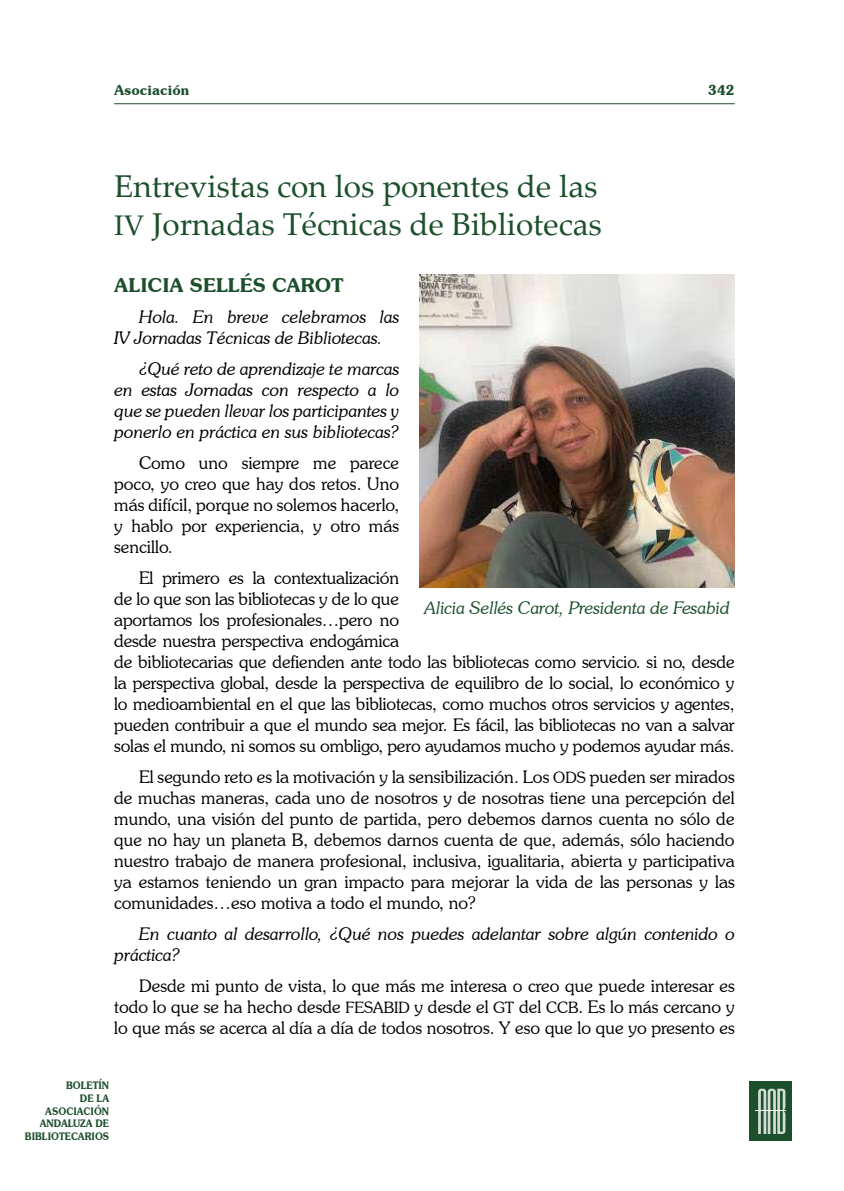
<style>
.page{position:relative;width:844px;height:1191px;background:#fff}
.page>*{position:absolute;margin:0;border:0;box-sizing:border-box;transform-origin:0 0}
.t1{font:31.5px/37.8px "Palatino Linotype";color:#1c4f2b}
.t2{font:600 19.25px "Souvenir IT Cby BT";color:#1c4f2b}
.t3{font:300 17.5px/21px "Souvenir IT Cby BT";letter-spacing:-.01em;color:#000;text-align:justify}
.t4{font:italic 300 17.5px/21px "Souvenir IT Cby BT";color:#000}
.t5{font:italic 300 17.5px "Souvenir IT Cby BT";color:#1c4f2b}
.t6{font:600 14px "Souvenir IT Cby BT";color:#1c4f2b}
.t7{font:600 10.5px/12.6px "Souvenir IT Cby BT";color:#1c4f2b;text-align:right;scale:.88 1}
.s1{font-size:28.35px}
.s2{font-size:15.75px}
</style>
<div class="page">
<hr style="left:114px;top:103px;width:620px;height:1px;background:#1c4f2b">
<div style="left:749px;top:1081px;width:42px;height:59px;background:#1c4f2b"></div>
<svg style="left:758px;top:1088px;width:27px;height:46px"></svg>
<hr style="left:755px;top:1110px;width:31px;height:1px;background:#fff">
<img style="left:419px;top:274px;width:315px;height:314px">
<p class="t6" style="left:114px;top:81px;width:77px">Asociación</p>
<p class="t6" style="left:708px;top:81px;width:28px">342</p>
<h1 class="t1" style="left:114px;top:166px;width:489px">Entrevistas con los ponentes de las<br><span class="s1">IV</span> Jornadas Técnicas de Bibliotecas</h1>
<p class="t2" style="left:114px;top:273px;width:230px">ALICIA SELLÉS CAROT</p>
<p class="t4" style="left:114px;top:306px;width:286px;text-indent:25px">Hola. En breve celebramos las<br>IV Jornadas Técnicas de Bibliotecas.</p>
<p class="t4" style="left:114px;top:358px;width:286px;text-align:justify;text-indent:25px">¿Qué reto de aprendizaje te marcas en estas Jornadas con respecto a lo que se pueden llevar los participantes y ponerlo en práctica en sus bibliotecas?</p>
<p class="t3" style="left:114px;top:452px;width:286px;text-indent:25px">Como uno siempre me parece poco, yo creo que hay dos retos. Uno más difícil, porque no solemos hacerlo, y hablo por experiencia, y otro más sencillo.</p>
<p class="t3" style="left:114px;top:567px;width:621px;text-align:left;text-indent:25px">El primero es la contextualización<br>de lo que son las bibliotecas y de lo que<br>aportamos los profesionales…pero no<br>desde nuestra perspectiva endogámica<br>de bibliotecarias que defienden ante todo las bibliotecas como servicio. si no, desde la perspectiva global, desde la perspectiva de equilibro de lo social, lo económico y lo medioambiental en el que las bibliotecas, como muchos otros servicios y agentes, pueden contribuir a que el mundo sea mejor. Es fácil, las bibliotecas no van a salvar solas el mundo, ni somos su ombligo, pero ayudamos mucho y podemos ayudar más.</p>
<p class="t3" style="left:114px;top:766px;width:622px;text-indent:25px">El segundo reto es la motivación y la sensibilización. Los <span class="s2">ODS</span> pueden ser mirados de muchas maneras, cada uno de nosotros y de nosotras tiene una percepción del mundo, una visión del punto de partida, pero debemos darnos cuenta no sólo de que no hay un planeta B, debemos darnos cuenta de que, además, sólo haciendo nuestro trabajo de manera profesional, inclusiva, igualitaria, abierta y participativa ya estamos teniendo un gran impacto para mejorar la vida de las personas y las comunidades…eso motiva a todo el mundo, no?</p>
<p class="t4" style="left:114px;top:923px;width:622px;text-indent:25px">En cuanto al desarrollo, ¿Qué nos puedes adelantar sobre algún contenido o práctica?</p>
<p class="t3" style="left:114px;top:975px;width:622px;text-indent:25px">Desde mi punto de vista, lo que más me interesa o creo que puede interesar es todo lo que se ha hecho desde <span class="s2">FESABID</span> y desde el <span class="s2">GT</span> del <span class="s2">CCB</span>. Es lo más cercano y lo que más se acerca al día a día de todos nosotros. Y eso que lo que yo presento es</p>
<p class="t5" style="left:424px;top:597px;width:306px">Alicia Sellés Carot, Presidenta de Fesabid</p>
<p class="t7" style="left:25px;top:1079px;width:97px">BOLETÍN<br>DE LA<br>ASOCIACIÓN<br>ANDALUZA DE<br>BIBLIOTECARIOS</p>
</div>
